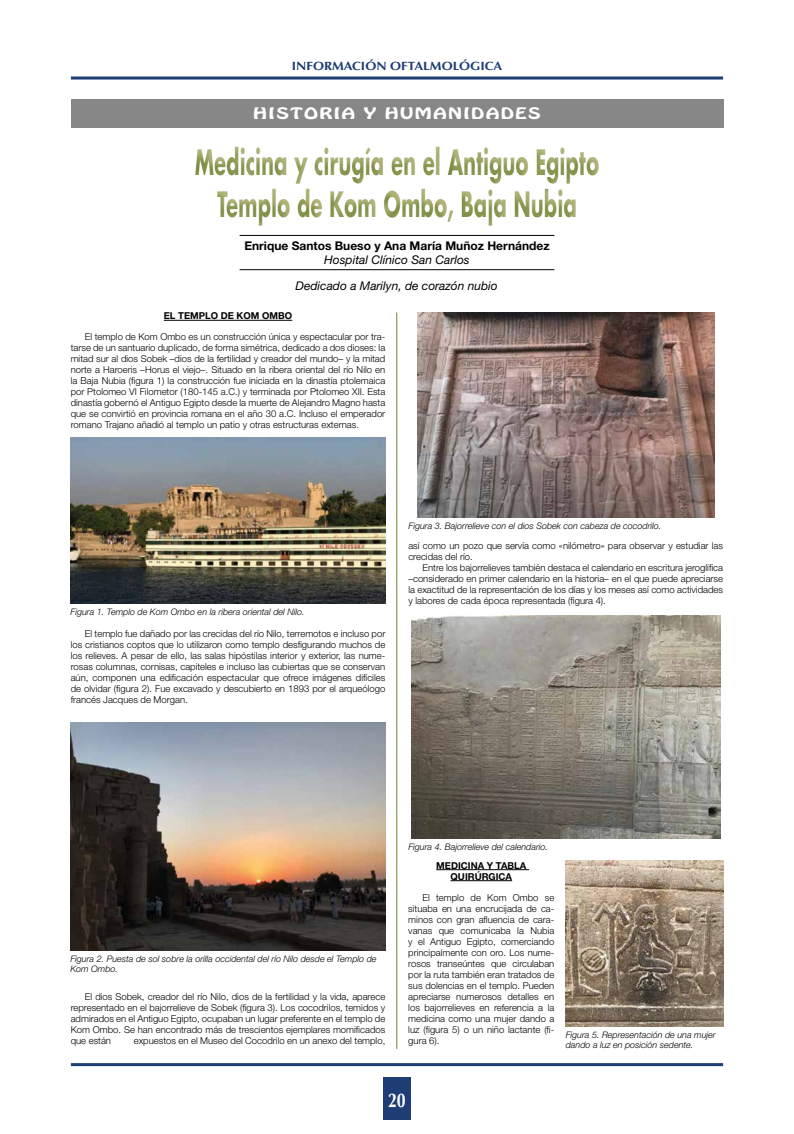
<style>
.page{position:relative;width:794px;height:1134px;background:#fff}
.page>*{position:absolute;margin:0;border:0;box-sizing:border-box;transform-origin:0 0}
.t1{font:700 34px/42px "Futura Std";color:#6c8233;text-align:center;scale:.58 1}
.t2{font:700 20px "Optima LT Std";color:#fff;scale:.8 1}
.t3{font:14px "Hobo Std";letter-spacing:.07em;color:#fff;scale:1.4 1}
.t4{font:italic 12px "Helvetica Neue LT Std";color:#000}
.t5{font:700 12px "Helvetica Neue LT Std";color:#000}
.t6{font:700 12px "Optima LT Std";color:#1d3d74;scale:1.1 1}
.t7{font:300 9.5px/11px "Helvetica Neue LT Std";color:#000;text-align:justify}
.t8{font:700 9.5px/11px "Helvetica Neue LT Std";color:#000;text-align:center}
.t9{font:italic 300 9px/9.5px "Helvetica Neue LT Std";color:#000}
</style>
<div class="page">
<div style="left:383px;top:1078px;width:28px;height:42px;background:#1d3d74"></div>
<hr style="left:71px;top:77px;width:652px;height:3px;background:#1d3d74">
<hr style="left:71px;top:1063px;width:652px;height:3px;background:#1d3d74">
<div style="left:71px;top:139px;width:666px;height:167px;background:#a9947e;opacity:.72"></div>
<div style="left:71px;top:99px;width:652px;height:29px;background:#878787"></div>
<hr style="left:164px;top:320px;width:128px;height:1px;background:#000">
<hr style="left:436px;top:869px;width:93px;height:1px;background:#000">
<hr style="left:450px;top:880px;width:62px;height:1px;background:#000">
<hr style="left:396px;top:313px;width:1px;height:736px;background:#6c8233">
<hr style="left:240px;top:235px;width:314px;height:1px;background:#000">
<hr style="left:240px;top:269px;width:314px;height:1px;background:#000">
<img style="left:71px;top:437px;width:314px;height:166px">
<img style="left:70px;top:723px;width:315px;height:228px">
<img style="left:411px;top:615px;width:309px;height:223px">
<img style="left:418px;top:313px;width:296px;height:205px">
<img style="left:566px;top:861px;width:157px;height:165px">
<p class="t6" style="left:292px;top:59px;width:193px">INFORMACIÓN OFTALMOLÓGICA</p>
<h3 class="t3" style="left:253px;top:104px;width:207px">HISTORIA Y HUMANIDADES</h3>
<h1 class="t1" style="left:195px;top:141px;width:698px">Medicina y cirugía en el Antiguo Egipto<br>Templo de Kom Ombo, Baja Nubia</h1>
<p class="t5" style="left:244px;top:238px;width:307px">Enrique Santos Bueso y Ana María Muñoz Hernández</p>
<p class="t4" style="left:324px;top:253px;width:147px">Hospital Clínico San Carlos</p>
<p class="t4" style="left:296px;top:278px;width:204px">Dedicado a Marilyn, de corazón nubio</p>
<p class="t8" style="left:164px;top:310px;width:130px">EL TEMPLO DE KOM OMBO</p>
<p class="t7" style="left:71px;top:331px;width:316px;text-indent:14px">El templo de Kom Ombo es un construcción única y espectacular por tra&shy;tarse de un santuario duplicado, de forma simétrica, dedicado a dos dioses: la mitad sur al dios Sobek –dios de la fertilidad y creador del mundo– y la mitad norte a Haroeris –Horus el viejo–. Situado en la ribera oriental del río Nilo en la Baja Nubia (figura 1) la construcción fue iniciada en la dinastía ptolemaica por Ptolomeo VI Filometor (180-145 a.C.) y terminada por Ptolomeo XII. Esta dinastía gobernó el Antiguo Egipto desde la muerte de Alejandro Magno hasta que se convirtió en provincia romana en el año 30 a.C. Incluso el emperador romano Trajano añadió al templo un patio y otras estructuras externas.</p>
<p class="t9" style="left:71px;top:607px;width:235px">Figura 1. Templo de Kom Ombo en la ribera oriental del Nilo.</p>
<p class="t7" style="left:71px;top:628px;width:316px;text-indent:14px">El templo fue dañado por las crecidas del río Nilo, terremotos e incluso por los cristianos coptos que lo utilizaron como templo desfigurando muchos de los relieves. A pesar de ello, las salas hipóstilas interior y exterior, las nume&shy;rosas columnas, cornisas, capiteles e incluso las cubiertas que se conservan aún, componen una edificación espectacular que ofrece imágenes difíciles de olvidar (figura 2). Fue excavado y descubierto en 1893 por el arqueólogo francés Jacques de Morgan.</p>
<p class="t9" style="left:408px;top:521px;width:254px">Figura 3. Bajorrelieve con el dios Sobek con cabeza de cocodrilo.</p>
<p class="t7" style="left:408px;top:540px;width:316px">así como un pozo que servía como «nilómetro» para observar y estudiar las crecidas del río.</p>
<p class="t7" style="left:408px;top:562px;width:316px;text-indent:14px">Entre los bajorrelieves también destaca el calendario en escritura jeroglífica –considerado en primer calendario en la historia– en el que puede apreciarse la exactitud de la representación de los días y los meses así como actividades y labores de cada época representada (figura 4).</p>
<p class="t9" style="left:70px;top:954px;width:308px">Figura 2. Puesta de sol sobre la orilla occidental del río Nilo desde el Templo de<br>Kom Ombo.</p>
<p class="t7" style="left:71px;top:991px;width:316px;text-indent:14px">El dios Sobek, creador del río Nilo, dios de la fertilidad y la vida, aparece representado en el bajorrelieve de Sobek (figura 3). Los cocodrilos, temidos y admirados en el Antiguo Egipto, ocupaban un lugar preferente en el templo de Kom Ombo. Se han encontrado más de trescientos ejemplares momificados que están</p>
<p class="t7" style="left:134px;top:1035px;width:253px">expuestos en el Museo del Cocodrilo en un anexo del templo,</p>
<p class="t9" style="left:408px;top:842px;width:141px">Figura 4. Bajorrelieve del calendario.</p>
<p class="t8" style="left:436px;top:860px;width:92px">MEDICINA Y TABLA<br>QUIRÚRGICA</p>
<p class="t7" style="left:408px;top:892px;width:148px;text-indent:14px">El templo de Kom Ombo se situaba en una encrucijada de ca&shy;minos con gran afluencia de cara&shy;vanas que comunicaba la Nubia y el Antiguo Egipto, comerciando principalmente con oro. Los nume&shy;rosos transeúntes que circulaban por la ruta también eran tratados de sus dolencias en el templo. Pueden apreciarse numerosos detalles en los bajorrelieves en referencia a la medicina como una mujer dando a luz (figura 5) o un niño lactante (fi&shy;gura 6).</p>
<p class="t9" style="left:566px;top:1030px;width:152px">Figura 5. Representación de una mujer dando a luz en posición sedente.</p>
<h2 class="t2" style="left:388px;top:1088px;width:24px">20</h2>
</div>
